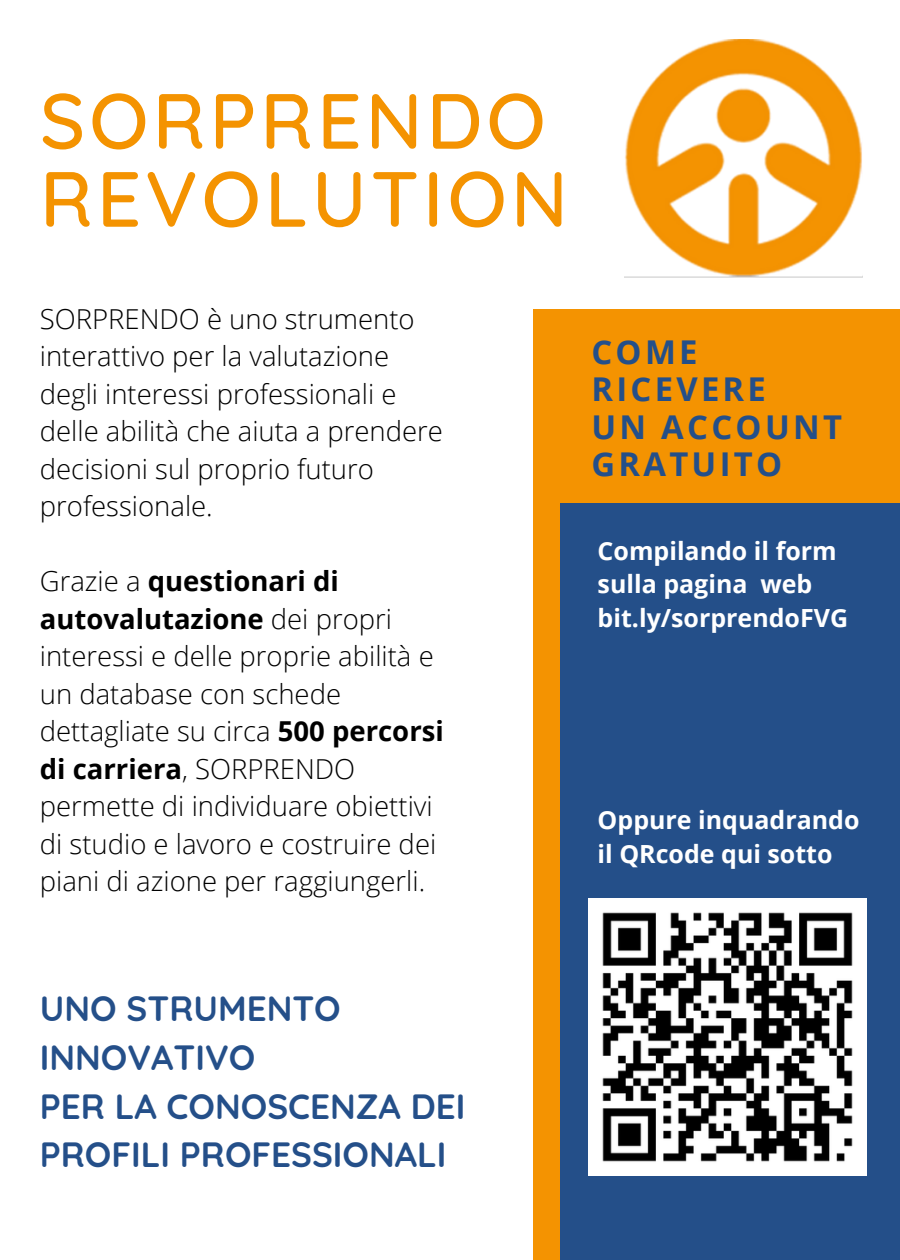
<style>
.page{position:relative;width:900px;height:1260px;background:#fff}
.page>*{position:absolute;margin:0;border:0;box-sizing:border-box;transform-origin:0 0}
.t1{font:500 78px/78px "Quicksand";letter-spacing:.05em;color:#f49301}
.t2{font:700 35px/48.8px "Quicksand";color:#244f89}
.t3{font:700 32.75px/37.5px "Open Sans";letter-spacing:.1em;color:#244f89}
.t4{font:300 27.5px/37.5px "Open Sans";color:#000}
.t5{font:700 25px/33.8px "Open Sans";color:#fff}
.s1{font-weight:700}
</style>
<div class="page">
<div style="left:533px;top:310px;width:367px;height:950px;background:#f49301"></div>
<div style="left:560px;top:503px;width:340px;height:757px;background:#244f89"></div>
<img style="left:589px;top:898px;width:277px;height:278px">
<img style="left:625px;top:39px;width:238px;height:238px">
<h1 class="t1" style="left:40px;top:80px;width:530px">SORPRENDO<br>REVOLUTION</h1>
<p class="t4" style="left:40px;top:300px;width:405px">SORPRENDO è uno strumento interattivo per la valutazione degli interessi professionali e delle abilità che aiuta a prendere decisioni sul proprio futuro professionale.</p>
<p class="t4" style="left:40px;top:562px;width:406px">Grazie a <span class="s1">questionari di autovalutazione</span> dei propri interessi e delle proprie abilità e un database con schede dettagliate su circa <span class="s1">500 percorsi di carriera</span>, SORPRENDO permette di individuare obiettivi di studio e lavoro e costruire dei piani di azione per raggiungerli.</p>
<p class="t3" style="left:591px;top:332px;width:252px">COME<br>RICEVERE<br>UN ACCOUNT<br>GRATUITO</p>
<p class="t5" style="left:598px;top:533px;width:252px">Compilando il form sulla pagina web bit.ly/sorprendoFVG</p>
<p class="t5" style="left:598px;top:803px;width:263px">Oppure inquadrando il QRcode qui sotto</p>
<p class="t2" style="left:40px;top:984px;width:427px">UNO STRUMENTO<br>INNOVATIVO<br>PER LA CONOSCENZA DEI<br>PROFILI PROFESSIONALI</p>
</div>
